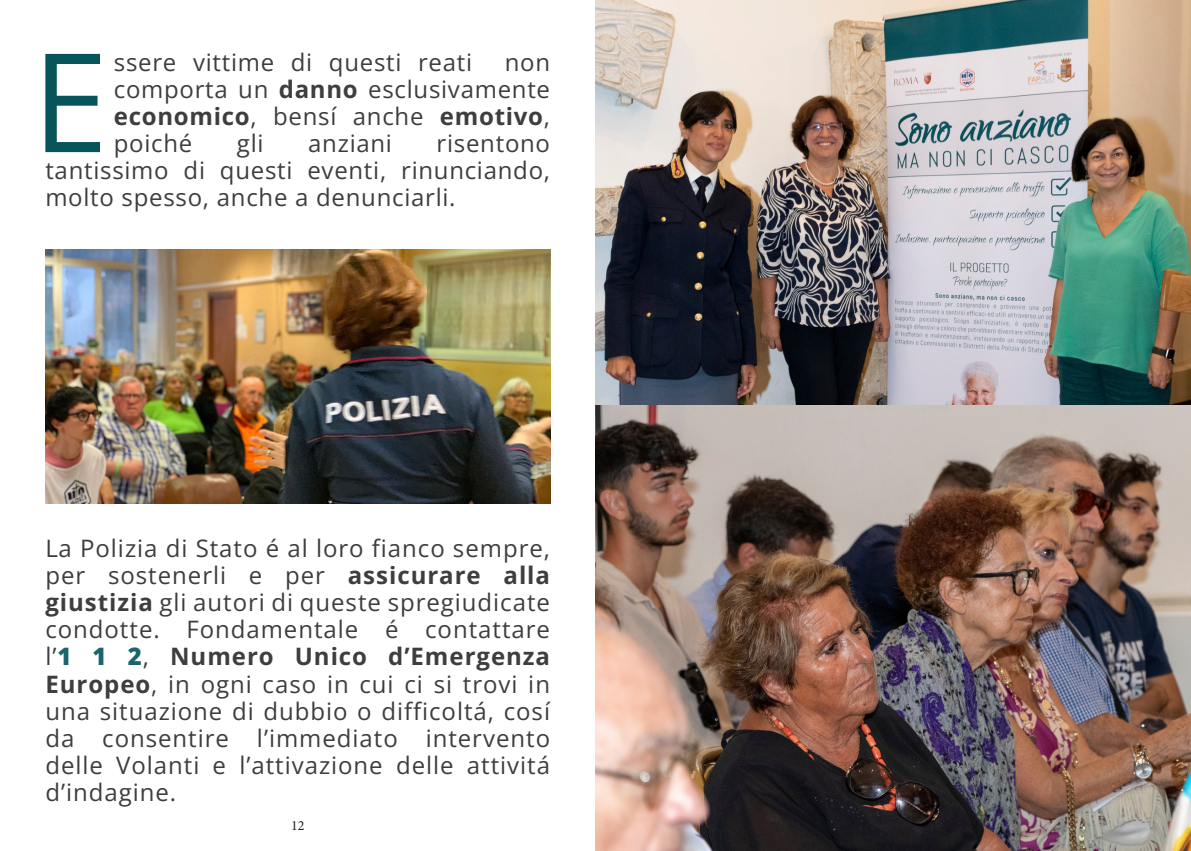
<style>
.page{position:relative;width:1191px;height:851px;background:#fff}
.page>*{position:absolute;margin:0;border:0;box-sizing:border-box;transform-origin:0 0}
.t1{font:137.4px "Open Sans";color:#07545a}
.t2{font:24px/27px "Open Sans";letter-spacing:.03em;color:#3e3e3f;text-align:justify}
.t3{font:14px "Minion Pro";color:#231f20}
.s1{font-weight:700}
.s2{font-weight:800;color:#1a656c}
</style>
<div class="page">
<img style="left:595px;top:0;width:596px;height:850px">
<img style="left:45px;top:250px;width:505px;height:253px">
<p class="t1" style="left:32px;top:8px;width:78px">E</p>
<p class="t2" style="left:114px;top:48px;width:360px">ssere vittime di questi reati</p>
<p class="t2" style="left:114px;top:48px;width:438px;text-indent:391px">non comporta un <span class="s1">danno</span> esclusivamente <span class="s1">economico</span>, bensí anche <span class="s1">emotivo</span>, poiché</p>
<p class="t2" style="left:237px;top:129px;width:28px">gli</p>
<p class="t2" style="left:308px;top:129px;width:85px">anziani</p>
<p class="t2" style="left:45px;top:129px;width:506px;text-indent:391px">risentono tantissimo di questi eventi, rinunciando, molto spesso, anche a denunciarli.</p>
<p class="t2" style="left:45px;top:534px;width:506px">La Polizia di Stato é al loro fianco sempre, per sostenerli e per <span class="s1">assicurare alla giustizia</span> gli autori di queste spregiudicate condotte. Fondamentale é contattare l’<span class="s2">1 1 2</span>, <span class="s1">Numero Unico d’Emergenza Europeo</span>, in ogni caso in cui ci si trovi in una situazione di dubbio o difficoltá, cosí da consentire l’immediato intervento delle Volanti e l’attivazione delle attivitá d’indagine.</p>
<p class="t3" style="left:291px;top:815px;width:15px">12</p>
</div>
